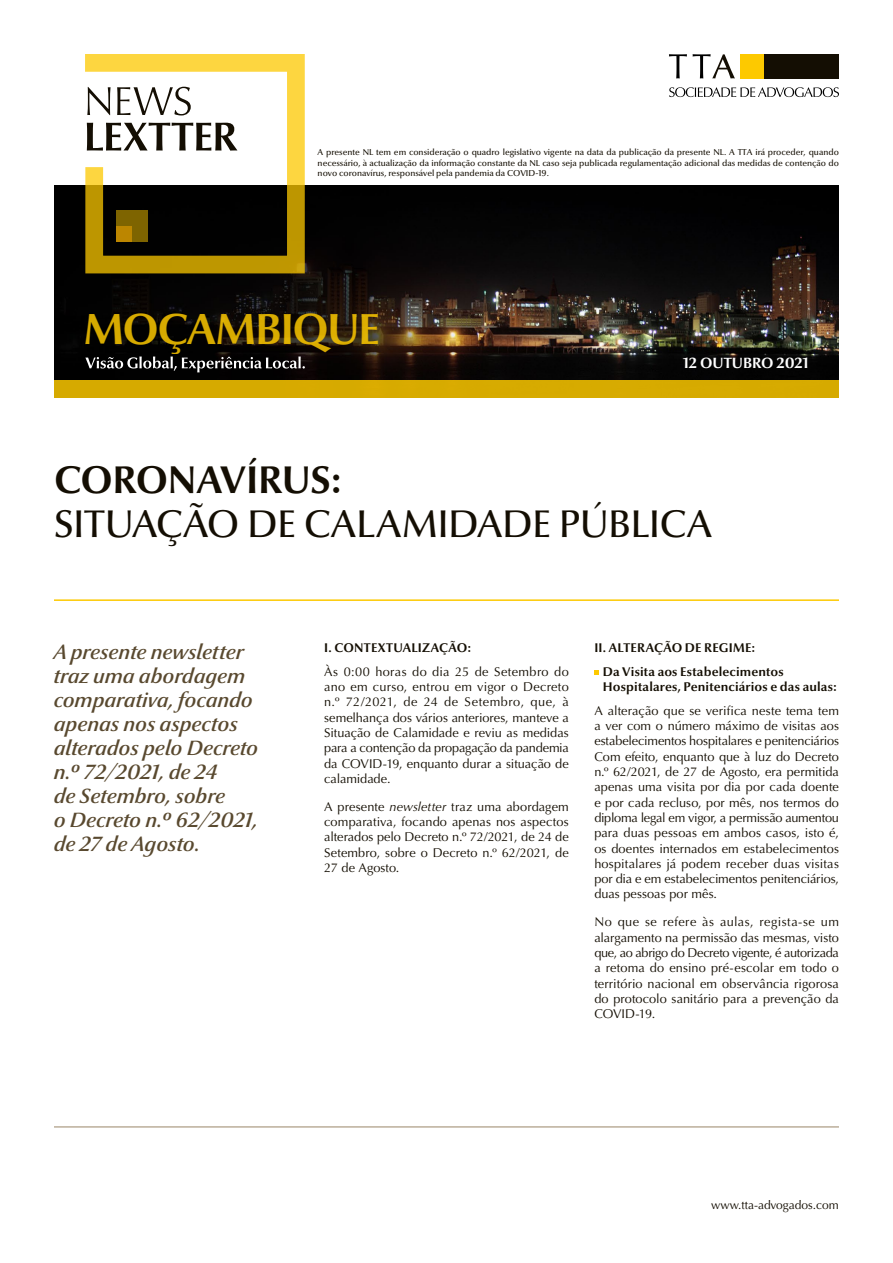
<style>
.page{position:relative;width:893px;height:1263px;background:#fff}
.page>*{position:absolute;margin:0;border:0;box-sizing:border-box;transform-origin:0 0}
.t1{font:700 43.95px "Optima Nova LT";letter-spacing:-.035em;color:#fdc900}
.t2{font:500 39px "Optima Nova LT";letter-spacing:-.015em;color:#140e03}
.t3{font:700 39px "Optima Nova LT";letter-spacing:-.005em;color:#140e03}
.t4{font:italic 600 21px/24px "Optima Nova LT";color:#59492f}
.t5{font:700 15px "Optima Nova LT";letter-spacing:-.005em;color:#fff}
.t6{font:12.75px/15.3px "Optima LT Std";color:#140e03;text-align:justify}
.t7{font:700 12.75px/23.9px "Optima Nova LT";letter-spacing:.015em;color:#140e03}
.t8{font:12px "Optima LT Std";color:#140e03}
.t9{font:500 8.7px/10.5px "Optima Nova LT";color:#140e03;text-align:justify}
.s1{font-style:italic}
</style>
<div class="page">
<img style="left:54px;top:185px;width:785px;height:196px">
<div style="left:54px;top:381px;width:785px;height:17px;background:#d6aa00"></div>
<svg style="left:73px;top:54px;width:233px;height:221px"></svg>
<div style="left:116px;top:226px;width:16px;height:15px;background:#bc8600"></div>
<div style="left:764px;top:54px;width:74px;height:24px;background:#140e03"></div>
<div style="left:740px;top:54px;width:24px;height:24px;background:#fdc900"></div>
<svg style="left:669px;top:87px;width:170px;height:10px"></svg>
<svg style="left:669px;top:54px;width:66px;height:24px"></svg>
<svg style="left:85px;top:356px;width:220px;height:16px;background:#3c3b3b"></svg>
<svg style="left:87px;top:123px;width:150px;height:28px"></svg>
<svg style="left:87px;top:87px;width:104px;height:28px"></svg>
<hr style="left:54px;top:1126px;width:785px;height:2px;background:#bbae9a">
<hr style="left:54px;top:599px;width:785px;height:2px;background:#fdc900">
<svg style="left:594px;top:670px;width:5px;height:5px"></svg>
<p class="t9" style="left:318px;top:147px;width:523px">A presente NL tem em consideração o quadro legislativo vigente na data da publicação da presente NL. A TTA irá proceder, quando necessário, à actualização da informação constante da NL caso seja publicada regulamentação adicional das medidas de contenção do novo coronavírus, responsável pela pandemia da COVID-19.</p>
<h1 class="t1" style="left:84px;top:303px;width:298px">MOÇAMBIQUE</h1>
<p class="t5" style="left:683px;top:354px;width:127px">12 OUTUBRO 2021</p>
<h2 class="t3" style="left:54px;top:457px;width:290px">CORONAVÍRUS:</h2>
<h2 class="t2" style="left:54px;top:501px;width:660px">SITUAÇÃO DE CALAMIDADE PÚBLICA</h2>
<h3 class="t4" style="left:54px;top:640px;width:206px">A presente newsletter traz uma abordagem comparativa, focando apenas nos aspectos alterados pelo Decreto n.º 72/2021, de 24<br>de Setembro, sobre<br>o Decreto n.º 62/2021, de 27 de Agosto.</h3>
<p class="t7" style="left:324px;top:636px;width:149px">I. CONTEXTUALIZAÇÃO:</p>
<p class="t6" style="left:324px;top:664px;width:246px">Às 0:00 horas do dia 25 de Setembro do ano em curso, entrou em vigor o Decreto n.º 72/2021, de 24 de Setembro, que, à semelhança dos vários anteriores, manteve a Situação de Calamidade e reviu as medidas para a contenção da propagação da pandemia da COVID-19, enquanto durar a situação de calamidade.</p>
<p class="t6" style="left:324px;top:799px;width:246px">A presente <span class="s1">newsletter</span> traz uma abordagem comparativa, focando apenas nos aspectos alterados pelo Decreto n.º 72/2021, de 24 de Setembro, sobre o Decreto n.º 62/2021, de 27 de Agosto.</p>
<p class="t7" style="left:603px;top:636px;width:182px;text-indent:-8px">II. ALTERAÇÃO DE REGIME:<br>Da Visita aos Estabelecimentos</p>
<p class="t7" style="left:603px;top:675px;width:236px">Hospitalares, Penitenciários e das aulas:</p>
<p class="t6" style="left:594px;top:703px;width:246px">A alteração que se verifica neste tema tem a ver com o número máximo de visitas aos estabelecimentos hospitalares e penitenciários Com efeito, enquanto que à luz do Decreto n.º 62/2021, de 27 de Agosto, era permitida apenas uma visita por dia por cada doente e por cada recluso, por mês, nos termos do diploma legal em vigor, a permissão aumentou para duas pessoas em ambos casos, isto é, os doentes internados em estabelecimentos hospitalares já podem receber duas visitas por dia e em estabelecimentos penitenciários, duas pessoas por mês.</p>
<p class="t6" style="left:594px;top:915px;width:246px">No que se refere às aulas, regista-se um alargamento na permissão das mesmas, visto que, ao abrigo do Decreto vigente, é autorizada a retoma do ensino pré-escolar em todo o território nacional em observância rigorosa do protocolo sanitário para a prevenção da COVID-19.</p>
<p class="t8" style="left:711px;top:1198px;width:129px">www.tta-advogados.com</p>
</div>
